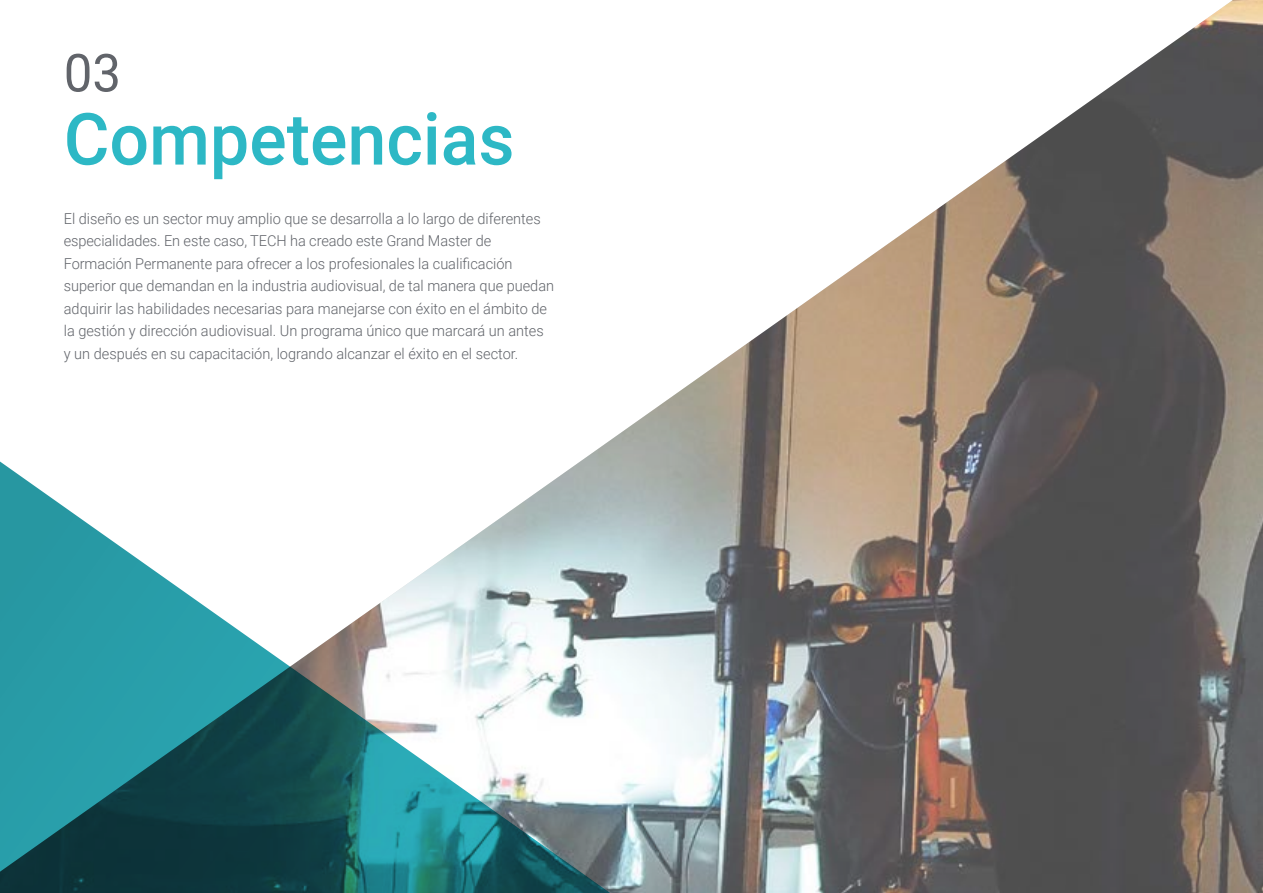
<style>
.page{position:relative;width:1263px;height:893px;background:#fff}
.page>*{position:absolute;margin:0;border:0;box-sizing:border-box;transform-origin:0 0}
.t1{font:500 72px "Roboto";color:#2db8c5}
.t2{font:52.5px "Roboto";color:#61646a}
.t3{font:300 15px/22.5px "Roboto";color:#61646a}
</style>
<div class="page">
<img style="left:602px;top:0;width:661px;height:893px">
<svg style="left:0;top:446px;width:640px;height:447px"></svg>
<h2 class="t2" style="left:64px;top:36px;width:59px">03</h2>
<h1 class="t1" style="left:64px;top:89px;width:452px">Competencias</h1>
<p class="t3" style="left:64px;top:207px;width:492px">El diseño es un sector muy amplio que se desarrolla a lo largo de diferentes especialidades. En este caso, TECH ha creado este Grand Master de Formación Permanente para ofrecer a los profesionales la cualificación superior que demandan en la industria audiovisual, de tal manera que puedan adquirir las habilidades necesarias para manejarse con éxito en el ámbito de la gestión y dirección audiovisual. Un programa único que marcará un antes y un después en su capacitación, logrando alcanzar el éxito en el sector.</p>
</div>
